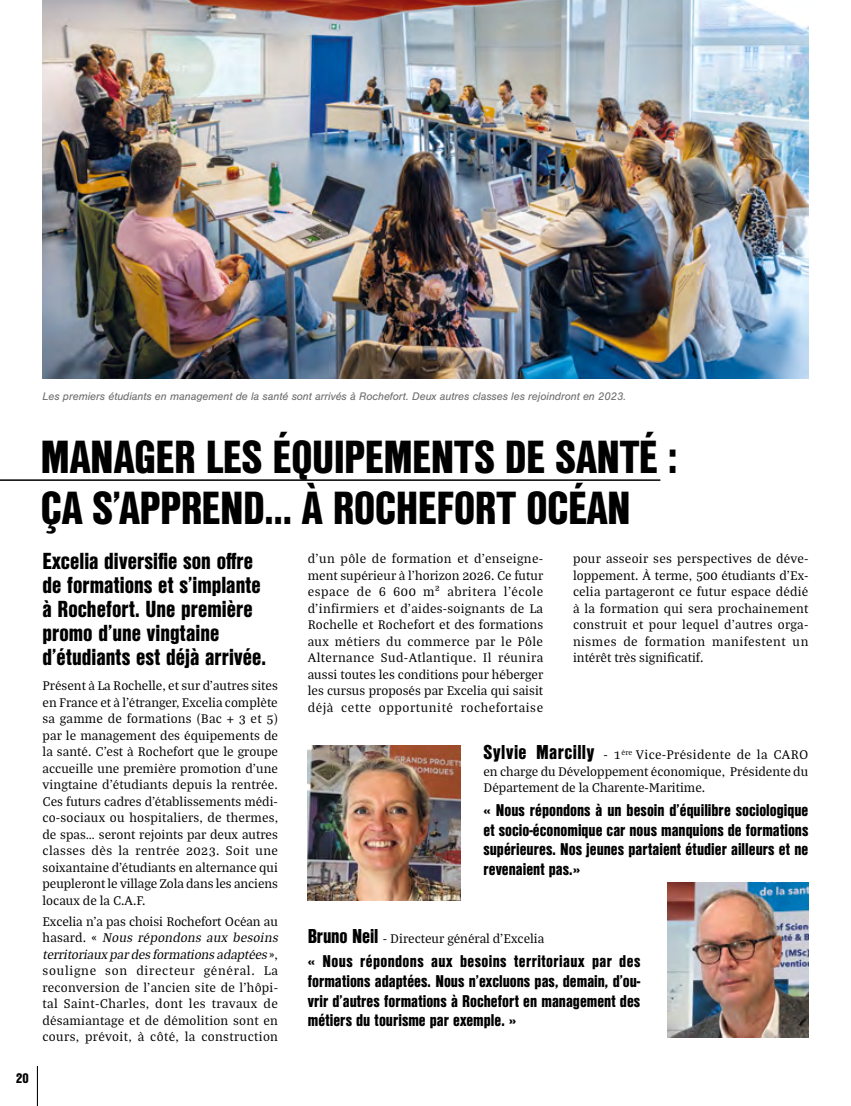
<style>
.page{position:relative;width:851px;height:1106px;background:#fff}
.page>*{position:absolute;margin:0;border:0;box-sizing:border-box;transform-origin:0 0}
.t1{font:900 45px/51px "Nimbus San Con L";letter-spacing:-.015em;color:#000}
.t2{font:900 22.5px/24px "Nimbus San Con L";color:#000}
.t3{font:900 16.5px/19.5px "Nimbus San Con L";color:#000;text-align:justify}
.t4{font:13.5px/16.5px "Bagatela";letter-spacing:.015em;color:#000;text-align:justify}
.t5{font:900 13.5px "Nimbus San Con L";color:#000}
.t6{font:italic 11.4px "Nimbus San";letter-spacing:-.005em;color:#706f6f}
.s1{font-style:italic}
.s2{font-family:"Nimbus San Con L";font-weight:900;font-size:19.5px}
</style>
<div class="page">
<hr style="left:37px;top:1066px;width:1px;height:40px;background:#000">
<img style="left:43px;top:0;width:765px;height:379px">
<hr style="left:0;top:479px;width:660px;height:2px;background:#000">
<img style="left:667px;top:882px;width:141px;height:155px">
<img style="left:308px;top:745px;width:152px;height:155px">
<p class="t5" style="left:16px;top:1068px;width:14px">20</p>
<p class="t6" style="left:43px;top:390px;width:585px">Les premiers étudiants en management de la santé sont arrivés à Rochefort. Deux autres classes les rejoindront en 2023.</p>
<h1 class="t1" style="left:40px;top:429px;width:638px">MANAGER LES ÉQUIPEMENTS DE SANTÉ :<br>ÇA S’APPREND… À ROCHEFORT OCÉAN</h1>
<h2 class="t2" style="left:43px;top:548px;width:225px">Excelia diversifie son offre de formations et s’implante à Rochefort. Une première promo d’une vingtaine d’étudiants est déjà arrivée.</h2>
<p class="t4" style="left:43px;top:677px;width:237px">Présent à La Rochelle, et sur d’autres sites en France et à l’étranger, Excelia complète sa gamme de formations (Bac + 3 et 5) par le management des équipements de la santé. C’est à Rochefort que le groupe accueille une première promotion d’une vingtaine d’étudiants depuis la rentrée.<br>Ces futurs cadres d’établissements médi&shy;co-sociaux ou hospitaliers, de thermes, de spas… seront rejoints par deux autres classes dès la rentrée 2023. Soit une soixantaine d’étudiants en alternance qui peupleront le village Zola dans les anciens locaux de la C.A.F.</p>
<p class="t4" style="left:43px;top:912px;width:240px;text-align:left">Excelia n’a pas choisi Rochefort Océan au h a s a r d . « <span class="s1">Nous répondons aux besoins territoriaux pardes formations adaptées</span> » , souligne son directeur général. La reconversion de l’ancien site de l'hôpi&shy;tal Saint-Charles, dont les travaux de désamiantage et de démolition sont en cours, prévoit, à côté, la construction</p>
<p class="t4" style="left:308px;top:550px;width:237px">d'un pôle de formation et d’enseigne&shy;ment supérieur à l’horizon 2026. Ce futur espace de 6 600 m² abritera l’école d’infirmiers et d’aides-soignants de La Rochelle et Rochefort et des formations aux métiers du commerce par le Pôle Alternance Sud-Atlantique. Il réunira aussi toutes les conditions pour héberger les cursus proposés par Excelia qui saisit déjà cette opportunité rochefortaise</p>
<p class="t4" style="left:573px;top:550px;width:237px">pour asseoir ses perspectives de déve&shy;loppement. À terme, 500 étudiants d’Ex&shy;celia partageront ce futur espace dédié à la formation qui sera prochainement construit et pour lequel d’autres orga&shy;nismes de formation manifestent un intérêt très significatif.</p>
<p class="t4" style="left:483px;top:745px;width:326px"><span class="s2">Sylvie Marcilly</span> - 1<sup>ère</sup> Vice-Présidente de la CARO en charge du Développement économique, Présidente du Département de la Charente-Maritime.</p>
<p class="t3" style="left:483px;top:799px;width:326px">« Nous répondons à un besoin d’équilibre sociologique et socio-économique car nous manquions de formations supérieures. Nos jeunes partaient étudier ailleurs et ne revenaient pas.»</p>
<p class="t4" style="left:308px;top:930px;width:238px"><span class="s2">Bruno Neil</span> - Directeur général d'Excelia</p>
<p class="t3" style="left:308px;top:951px;width:334px">« Nous répondons aux besoins territoriaux par des formations adaptées. Nous n’excluons pas, demain, d’ou&shy;vrir d’autres formations à Rochefort en management des métiers du tourisme par exemple. »</p>
</div>
